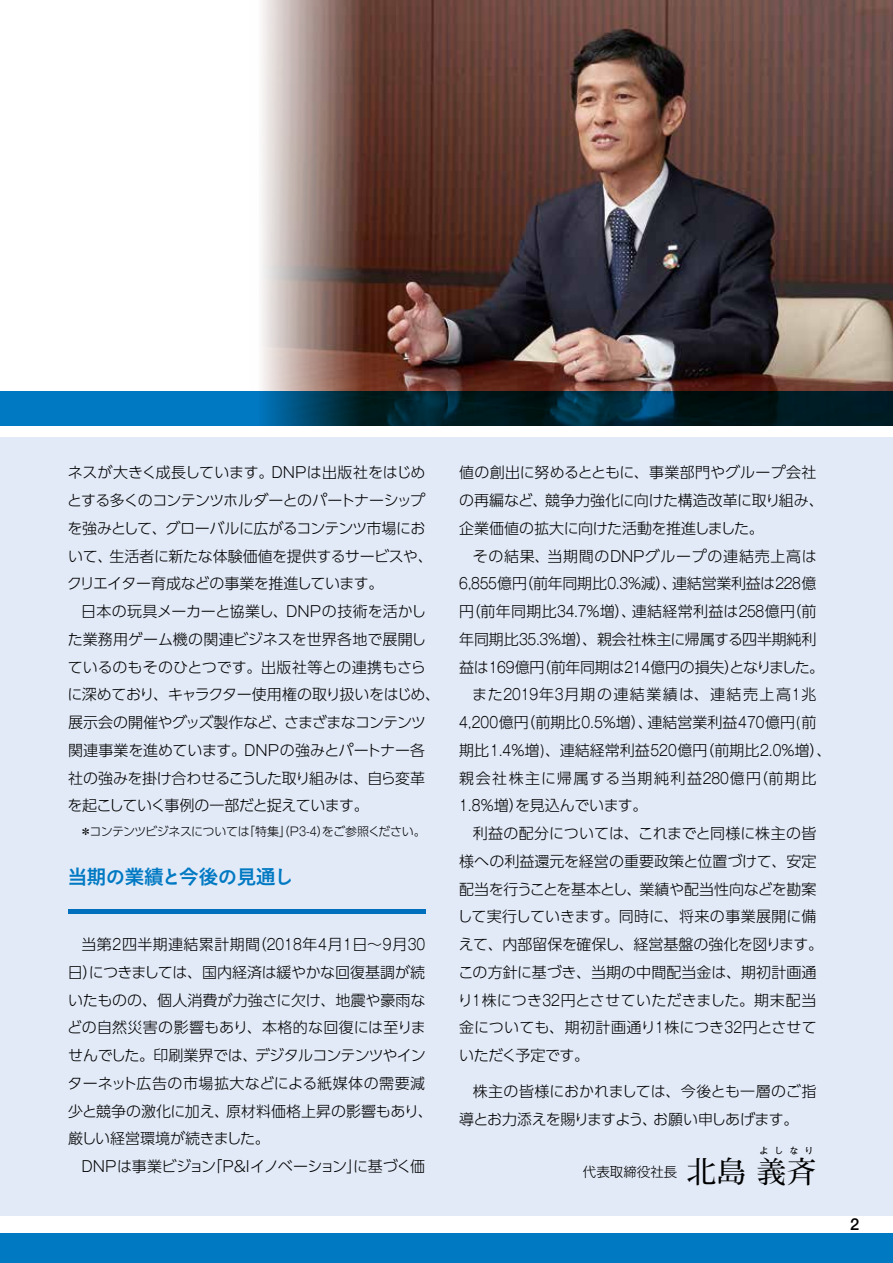
<style>
.page{position:relative;width:893px;height:1263px;background:#fff}
.page>*{position:absolute;margin:0;border:0;box-sizing:border-box;transform-origin:0 0}
.t1{font:700 30px "Futo Min A101 Pro";color:#000}
.t2{font:19.5px "Hira Kaku Pro W6";color:#0079c3}
.t3{font:500 16.5px "Helvetica Neue LT Std";color:#000}
.t4{font:300 15px/27.8px "UD Shin Go Pro";letter-spacing:-.01em;color:#000}
.t5{font:300 15px/27.8px "UD Shin Go Pro";letter-spacing:-.03em;color:#000}
.t6{font:300 15px "UD Shin Go Pro";letter-spacing:.01em;color:#000}
.t7{font:300 15px "UD Shin Go Pro";letter-spacing:.02em;color:#000}
.t8{font:300 15px "UD Shin Go Pro";letter-spacing:-.05em;color:#000}
.t9{font:300 15px "UD Shin Go Pro";letter-spacing:.095em;color:#000}
.t10{font:300 15px "UD Shin Go Pro";letter-spacing:.1em;color:#000}
.t11{font:300 15px "UD Shin Go Pro";letter-spacing:.05em;color:#000}
.t12{font:300 15px "UD Shin Go Pro";letter-spacing:-.035em;color:#000}
.t13{font:300 13.5px "Shin Go Pro";color:#000}
.t14{font:300 12px "UD Shin Go Pro";letter-spacing:-.045em;color:#000}
.t15{font:500 9px "Gothic BBB Pro";color:#000}
.s1{font-family:"Gothic MB101 Pro"}
.s2{font-family:"Koburina Go Std W6"}
</style>
<div class="page">
<div style="left:0;top:1233px;width:893px;height:30px;background:#0079c3"></div>
<div style="left:0;top:437px;width:893px;height:779px;background:#e2eaf7"></div>
<img style="left:262px;top:0;width:631px;height:391px">
<svg style="left:0;top:391px;width:893px;height:34px;background:#003e5e"></svg>
<hr style="left:68px;top:909px;width:357px;height:4px;background:#006fbc">
<p class="t5" style="left:67px;top:458px;width:367px">ネスが大きく成長しています。<span class="s1">DNP</span>は出版社をはじめとする多くのコンテンツホルダーとのパートナーシップを強みとして、グローバルに広がるコンテンツ市場において、生活者に新たな体験価値を提供するサービスや、クリエイター育成などの事業を推進しています。</p>
<p class="t4" style="left:67px;top:597px;width:374px;text-indent:14px">日本の玩具メーカーと協業し、<span class="s1">DNP</span>の技術を活かした業務用ゲーム機の関連ビジネスを世界各地で展開しているのもそのひとつです。出版社等との連携もさらに深めており、キャラクター使用権の取り扱いをはじめ、展示会の開催やグッズ製作など、さまざまなコンテンツ関連事業を進めています。<span class="s1">DNP</span>の強みとパートナー各社の強みを掛け合わせるこうした取り組みは、自ら変革を起こしていく事例の一部だと捉えています。</p>
<p class="t14" style="left:80px;top:822px;width:347px">＊コンテンツビジネスについては「特集」（<span class="s1">P3-4</span>）をご参照ください。</p>
<h2 class="t2" style="left:68px;top:859px;width:227px">当期<span class="s2">の</span>業績<span class="s2">と</span>今後<span class="s2">の</span>見通<span class="s2">し</span></h2>
<p class="t4" style="left:67px;top:930px;width:367px;text-indent:14px">当第<span class="s1">2</span>四半期連結累計期間（<span class="s1">2018</span>年<span class="s1">4</span>月<span class="s1">1</span>日～<span class="s1">9</span>月<span class="s1">30</span>日）につきましては、国内経済は緩やかな回復基調が続いたものの、個人消費が力強さに欠け、地震や豪雨などの自然災害の影響もあり、本格的な回復には至りませんでした。印刷業界では、デジタルコンテンツやインターネット広告の市場拡大などによる紙媒体の需要減少と競争の激化に加え、原材料価格上昇の影響もあり、厳しい経営環境が続きました。</p>
<p class="t8" style="left:82px;top:1154px;width:345px"><span class="s1">DNP</span>は事業ビジョン「<span class="s1">P&amp;I</span>イノベーション」に基づく価</p>
<p class="t4" style="left:459px;top:458px;width:366px">値の創出に努めるとともに、事業部門やグループ会社の再編など、競争力強化に向けた構造改革に取り組み、企業価値の拡大に向けた活動を推進しました。</p>
<p class="t11" style="left:473px;top:544px;width:345px">その結果、当期間の<span class="s1">DNP</span>グループの連結売上高は</p>
<p class="t4" style="left:459px;top:569px;width:359px"><span class="s1">6,855</span>億円（前年同期比<span class="s1">0.3</span>％減）、連結営業利益は<span class="s1">228</span>億</p>
<p class="t7" style="left:459px;top:599px;width:359px">円（前年同期比<span class="s1">34.7</span>％増）、連結経常利益は<span class="s1">258</span>億円（前</p>
<p class="t4" style="left:459px;top:625px;width:359px">年同期比<span class="s1">35.3</span>％増）、親会社株主に帰属する四半期純利</p>
<p class="t4" style="left:459px;top:652px;width:367px">益は<span class="s1">169</span>億円（前年同期は<span class="s1">214</span>億円の損失）となりました。</p>
<p class="t9" style="left:472px;top:682px;width:346px">また<span class="s1">2019</span>年<span class="s1">3</span>月期の連結業績は、連結売上高<span class="s1">1</span>兆</p>
<p class="t4" style="left:459px;top:708px;width:359px"><span class="s1">4,200</span>億円（前期比<span class="s1">0.5</span>％増）、連結営業利益<span class="s1">470</span>億円<span class="s1">(</span>前</p>
<p class="t4" style="left:459px;top:736px;width:374px">期比<span class="s1">1.4</span>％増<span class="s1">)</span>、連結経常利益<span class="s1">520</span>億円（前期比<span class="s1">2.0</span>％増）、</p>
<p class="t10" style="left:459px;top:766px;width:359px">親会社株主に帰属する当期純利益<span class="s1">280</span>億円（前期比</p>
<p class="t4" style="left:459px;top:791px;width:190px"><span class="s1">1.8</span>％増）を見込んでいます。</p>
<p class="t4" style="left:473px;top:819px;width:345px">利益の配分については、これまでと同様に株主の皆</p>
<p class="t4" style="left:459px;top:847px;width:359px">様への利益還元を経営の重要政策と位置づけて、安定</p>
<p class="t5" style="left:459px;top:874px;width:359px">配当を行うことを基本とし、業績や配当性向などを勘案</p>
<p class="t6" style="left:458px;top:904px;width:360px">して実行していきます。同時に、将来の事業展開に備</p>
<p class="t4" style="left:459px;top:930px;width:366px">えて、内部留保を確保し、経営基盤の強化を図ります。</p>
<p class="t4" style="left:458px;top:958px;width:360px">この方針に基づき、当期の中間配当金は、期初計画通</p>
<p class="t6" style="left:458px;top:988px;width:360px">り<span class="s1">1</span>株につき<span class="s1">32</span>円とさせていただきました。期末配当</p>
<p class="t4" style="left:459px;top:1013px;width:359px">金についても、期初計画通り<span class="s1">1</span>株につき<span class="s1">32</span>円とさせて</p>
<p class="t12" style="left:459px;top:1043px;width:131px">いただく予定です。</p>
<p class="t4" style="left:459px;top:1077px;width:359px;text-indent:14px">株主の皆様におかれましては、今後とも一層のご指導とお力添えを賜りますよう、お願い申しあげます。</p>
<p class="t13" style="left:583px;top:1160px;width:96px">代表取締役社長</p>
<h1 class="t1" style="left:686px;top:1148px;width:131px">北島 義斉</h1>
<p class="t15" style="left:759px;top:1143px;width:56px">よしなり</p>
<p class="t3" style="left:850px;top:1214px;width:11px">2</p>
</div>
